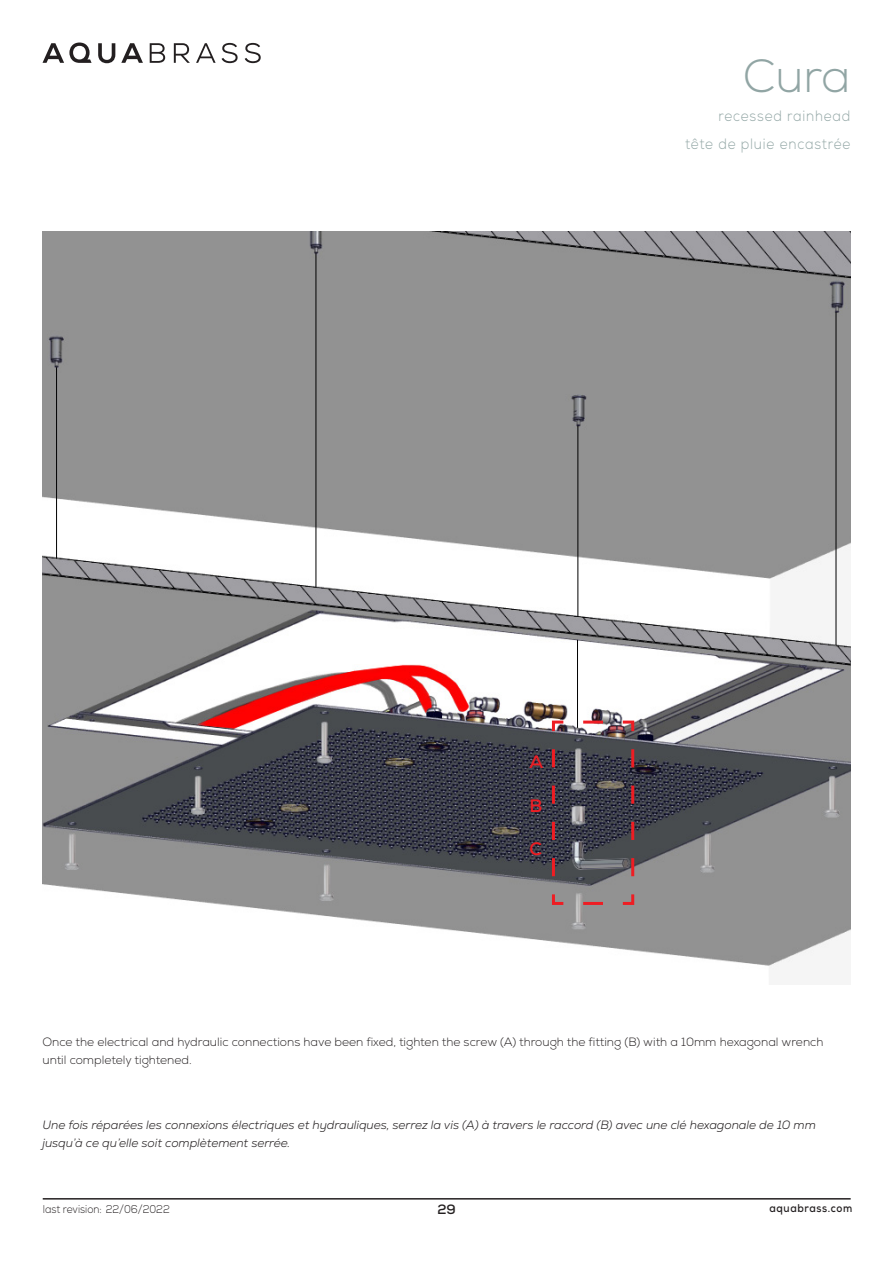
<style>
.page{position:relative;width:893px;height:1263px;background:#fff}
.page>*{position:absolute;margin:0;border:0;box-sizing:border-box;transform-origin:0 0}
.t1{font:300 46.5px "Nexa";color:#91a5a4}
.t2{font:700 18px "Nexa";color:#ee1d23}
.t3{font:300 15px/28.5px "Nexa";letter-spacing:.06em;color:#91a5a4;text-align:right;scale:.9 1}
.t4{font:700 13.5px "Nexa";color:#231f20}
.t5{font:italic 300 12px/18px "Nexa";color:#231f20}
.t6{font:300 12px/18px "Nexa";color:#231f20}
.t7{font:300 11.25px "Nexa";color:#231f20;scale:.9 1}
.t8{font:700 11.25px "Nexa";letter-spacing:.06em;color:#231f20;scale:.9 1}
</style>
<div class="page">
<svg style="left:98px;top:43px;width:17px;height:20px"></svg>
<svg style="left:121px;top:43px;width:22px;height:20px"></svg>
<svg style="left:150px;top:43px;width:15px;height:20px"></svg>
<svg style="left:174px;top:43px;width:16px;height:20px"></svg>
<svg style="left:196px;top:43px;width:20px;height:20px"></svg>
<svg style="left:222px;top:43px;width:16px;height:20px"></svg>
<svg style="left:245px;top:43px;width:16px;height:20px"></svg>
<svg style="left:43px;top:43px;width:49px;height:20px"></svg>
<hr style="left:43px;top:1198px;width:808px;height:1px;background:#231f20">
<img style="left:43px;top:232px;width:807px;height:738px">
<svg style="left:550px;top:719px;width:86px;height:187px;background:#5f565e"></svg>
<hr style="left:56px;top:367px;width:1px;height:192px;background:#000001">
<hr style="left:316px;top:253px;width:1px;height:334px;background:#000001">
<hr style="left:577px;top:425px;width:1px;height:192px;background:#000001">
<hr style="left:836px;top:312px;width:1px;height:333px;background:#000001">
<hr style="left:577px;top:640px;width:1px;height:88px;background:#000001">
<h1 class="t1" style="left:743px;top:49px;width:109px">Cura</h1>
<p class="t3" style="left:685px;top:102px;width:185px">recessed rainhead<br>tête de pluie encastrée</p>
<p class="t2" style="left:529px;top:750px;width:15px">A</p>
<p class="t2" style="left:529px;top:794px;width:14px">B</p>
<p class="t2" style="left:529px;top:837px;width:14px">C</p>
<p class="t6" style="left:43px;top:1033px;width:782px">Once the electrical and hydraulic connections have been fixed, tighten the screw (A) through the fitting (B) with a 10mm hexagonal wrench until completely tightened.</p>
<p class="t5" style="left:43px;top:1116px;width:775px">Une fois réparées les connexions électriques et hydrauliques, serrez la vis (A) à travers le raccord (B) avec une clé hexagonale de 10 mm jusqu’à ce qu’elle soit complètement serrée.</p>
<p class="t7" style="left:43px;top:1202px;width:143px">last revision: 22/06/2022</p>
<p class="t4" style="left:437px;top:1201px;width:20px">29</p>
<p class="t8" style="left:769px;top:1201px;width:93px">aquabrass.com</p>
</div>
